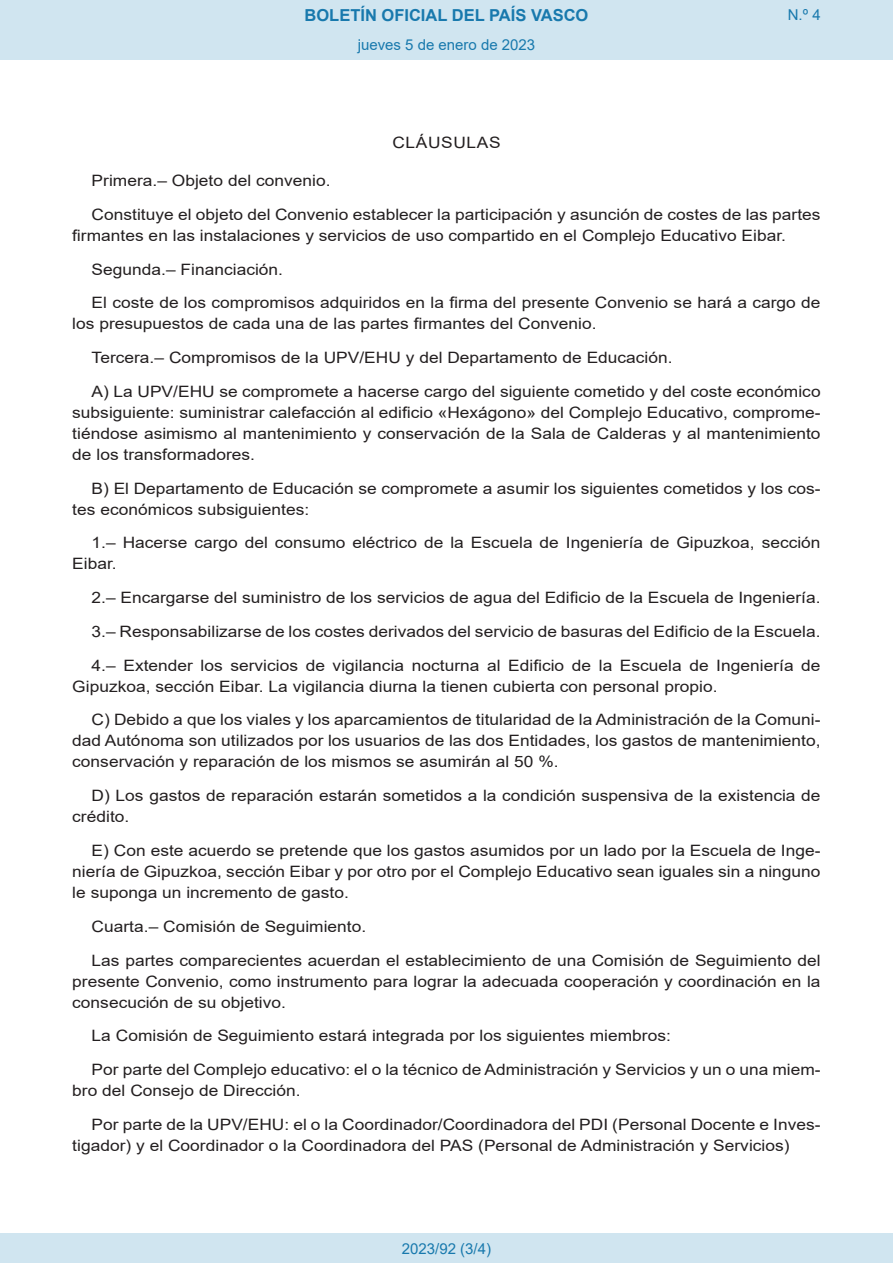
<style>
.page{position:relative;width:893px;height:1263px;background:#fff}
.page>*{position:absolute;margin:0;border:0;box-sizing:border-box;transform-origin:0 0}
.t1{font:700 16.5px "Arial";color:#1879ad}
.BOPVDetalle{font:15.6px/21px "Arial";color:#231f20;scale:1.11 1}
.BOPVClave{font:15.6px "Arial";letter-spacing:.035em;color:#231f20;scale:1.11 1}
.Paginacion_Centro{font:15px "Arial";color:#1879ad}
</style>
<div class="page">
<div style="left:0;top:0;width:893px;height:60px;background:#d0e5f0"></div>
<div style="left:0;top:1233px;width:893px;height:30px;background:#d0e5f0"></div>
<p class="t1" style="left:305px;top:3px;width:285px">BOLETÍN OFICIAL DEL PAÍS VASCO</p>
<p class="Paginacion_Centro" style="left:358px;top:35px;width:179px">jueves 5 de enero de 2023</p>
<p class="BOPVClave" style="left:392px;top:132px;width:99px">CLÁUSULAS</p>
<p class="Paginacion_Centro" style="left:788px;top:5px;width:34px">N.º 4</p>
<p class="BOPVDetalle" style="left:92px;top:170px;width:217px">Primera.– Objeto del convenio.</p>
<p class="BOPVDetalle" style="left:72px;top:204px;width:676px;text-indent:19px">Constituye el objeto del Convenio establecer la participación y asunción de costes de las partes firmantes en las instalaciones y servicios de uso compartido en el Complejo Educativo Eibar.</p>
<p class="BOPVDetalle" style="left:92px;top:259px;width:174px">Segunda.– Financiación.</p>
<p class="BOPVDetalle" style="left:72px;top:292px;width:676px;text-indent:19px">El coste de los compromisos adquiridos en la firma del presente Convenio se hará a cargo de los presupuestos de cada una de las partes firmantes del Convenio.</p>
<p class="BOPVDetalle" style="left:92px;top:347px;width:525px">Tercera.– Compromisos de la UPV/EHU y del Departamento de Educación.</p>
<p class="BOPVDetalle" style="left:72px;top:381px;width:676px;text-align:justify;text-indent:19px">A) La UPV/EHU se compromete a hacerse cargo del siguiente cometido y del coste económico subsiguiente: suministrar calefacción al edificio «Hexágono» del Complejo Educativo, comprome&shy;tiéndose asimismo al mantenimiento y conservación de la Sala de Calderas y al mantenimiento de los transformadores.</p>
<p class="BOPVDetalle" style="left:72px;top:478px;width:676px;text-indent:19px">B) El Departamento de Educación se compromete a asumir los siguientes cometidos y los cos&shy;tes económicos subsiguientes:</p>
<p class="BOPVDetalle" style="left:72px;top:532px;width:676px;text-indent:19px">1.– Hacerse cargo del consumo eléctrico de la Escuela de Ingeniería de Gipuzkoa, sección<br>Eibar.</p>
<p class="BOPVDetalle" style="left:92px;top:587px;width:658px">2.– Encargarse del suministro de los servicios de agua del Edificio de la Escuela de Ingeniería.</p>
<p class="BOPVDetalle" style="left:92px;top:621px;width:658px">3.– Responsabilizarse de los costes derivados del servicio de basuras del Edificio de la Escuela.</p>
<p class="BOPVDetalle" style="left:72px;top:655px;width:676px;text-indent:19px">4.– Extender los servicios de vigilancia nocturna al Edificio de la Escuela de Ingeniería de<br>Gipuzkoa, sección Eibar. La vigilancia diurna la tienen cubierta con personal propio.</p>
<p class="BOPVDetalle" style="left:72px;top:709px;width:676px;text-align:justify;text-indent:19px">C) Debido a que los viales y los aparcamientos de titularidad de la Administración de la Comuni&shy;dad Autónoma son utilizados por los usuarios de las dos Entidades, los gastos de mantenimiento, conservación y reparación de los mismos se asumirán al 50 %.</p>
<p class="BOPVDetalle" style="left:72px;top:785px;width:676px;text-indent:19px">D) Los gastos de reparación estarán sometidos a la condición suspensiva de la existencia de crédito.</p>
<p class="BOPVDetalle" style="left:72px;top:840px;width:676px;text-align:justify;text-indent:19px">E) Con este acuerdo se pretende que los gastos asumidos por un lado por la Escuela de Inge&shy;niería de Gipuzkoa, sección Eibar y por otro por el Complejo Educativo sean iguales sin a ninguno le suponga un incremento de gasto.</p>
<p class="BOPVDetalle" style="left:92px;top:916px;width:249px">Cuarta.– Comisión de Seguimiento.</p>
<p class="BOPVDetalle" style="left:72px;top:949px;width:676px;text-align:justify;text-indent:19px">Las partes comparecientes acuerdan el establecimiento de una Comisión de Seguimiento del presente Convenio, como instrumento para lograr la adecuada cooperación y coordinación en la consecución de su objetivo.</p>
<p class="BOPVDetalle" style="left:92px;top:1025px;width:523px">La Comisión de Seguimiento estará integrada por los siguientes miembros:</p>
<p class="BOPVDetalle" style="left:72px;top:1059px;width:676px;text-indent:19px">Por parte del Complejo educativo: el o la técnico de Administración y Servicios y un o una miem&shy;bro del Consejo de Dirección.</p>
<p class="BOPVDetalle" style="left:72px;top:1114px;width:676px;text-indent:19px">Por parte de la UPV/EHU: el o la Coordinador/Coordinadora del PDI (Personal Docente e Inves&shy;tigador) y el Coordinador o la Coordinadora del PAS (Personal de Administración y Servicios)</p>
<p class="Paginacion_Centro" style="left:402px;top:1238px;width:91px">2023/92 (3/4)</p>
</div>
